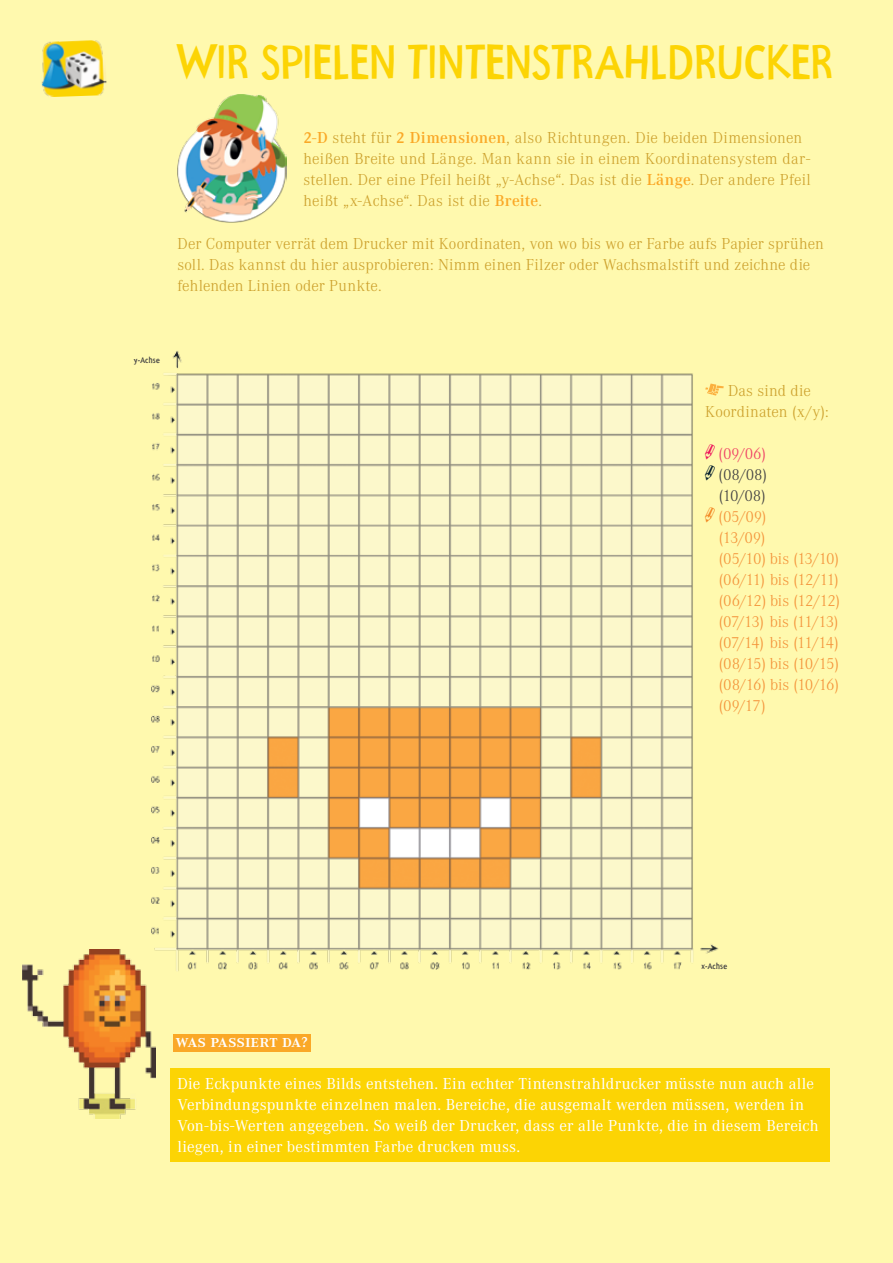
<style>
.page{position:relative;width:893px;height:1263px;background:#fff9ae}
.page>*{position:absolute;margin:0;border:0;box-sizing:border-box;transform-origin:0 0}
.t1{font:48px "Frutimex Condensed";letter-spacing:-.01em;color:#fcd404}
.t2{font:600 18px "Corporate ASC";color:#fff}
.t3{font:300 16.5px/21px "Corporate A";letter-spacing:.01em;color:#cda12d}
.t4{font:16.5px/21px "Corporate A";letter-spacing:.01em;color:#fff}
.t5{font:300 16.5px "Corporate A";letter-spacing:-.03em;color:#f4943b}
.t6{font:300 16.5px "Corporate A";letter-spacing:-.05em;color:#f4943b}
.t7{font:300 16.5px "Corporate A";letter-spacing:-.005em;color:#414042}
.t8{font:300 16.5px "Corporate A";color:#ef3f65}
.t9{font:8.25px "Frutimex Condensed";color:#414042}
.s1{font-weight:600;color:#faa827}
.s2{font-family:"Frutimex Condensed";font-weight:400;font-size:21px;color:#ed145b}
.s3{font-family:"Frutimex Condensed";font-weight:400;font-size:21px;color:#041e2d}
.s4{font-family:"Frutimex Condensed";font-weight:400;font-size:21px;color:#f38a27}
.s5{font-size:15px}
</style>
<div class="page">
<img style="left:41px;top:40px;width:66px;height:57px">
<div style="left:170px;top:1068px;width:659px;height:94px;background:#fcd404"></div>
<div style="left:173px;top:1034px;width:137px;height:18px;background:#faa827"></div>
<img style="left:22px;top:949px;width:134px;height:169px">
<img style="left:178px;top:94px;width:108px;height:128px">
<img style="left:139px;top:351px;width:580px;height:633px">
<svg style="left:705px;top:384px;width:19px;height:12px"></svg>
<h1 class="t1" style="left:178px;top:32px;width:658px">WIR SPIELEN TINTENSTRAHLDRUCKER</h1>
<p class="t3" style="left:303px;top:128px;width:509px"><span class="s1">2-D</span> steht für <span class="s1">2 Dimensionen</span>, also Richtungen. Die beiden Dimensionen heißen Breite und Länge. Man kann sie in einem Koordinatensystem dar&shy;stellen. Der eine Pfeil heißt „y-Achse“. Das ist die <span class="s1">Länge</span>. Der andere Pfeil heißt „x-Achse“. Das ist die <span class="s1">Breite</span>.</p>
<p class="t3" style="left:178px;top:233px;width:648px">Der Computer verrät dem Drucker mit Koordinaten, von wo bis wo er Farbe aufs Papier sprühen soll. Das kannst du hier ausprobieren: Nimm einen Filzer oder Wachsmalstift und zeichne die fehlenden Linien oder Punkte.</p>
<p class="t9" style="left:134px;top:355px;width:27px">Y-ACHSE</p>
<p class="t3" style="left:705px;top:380px;width:125px;text-align:center">Das sind die<br>Koordinaten (x/y):</p>
<p class="t8" style="left:705px;top:444px;width:63px"><span class="s2">$</span> (09/06)</p>
<p class="t7" style="left:705px;top:465px;width:64px"><span class="s3">$</span> (08/08)</p>
<p class="t7" style="left:719px;top:486px;width:48px">(10/08)</p>
<p class="t5" style="left:705px;top:507px;width:63px"><span class="s4">$</span> (05/09)</p>
<p class="t5" style="left:719px;top:528px;width:48px">(13/09)</p>
<p class="t5" style="left:719px;top:549px;width:122px">(05/10) bis (13/10)</p>
<p class="t5" style="left:719px;top:570px;width:121px">(06/11) bis (12/11)</p>
<p class="t5" style="left:719px;top:591px;width:123px">(06/12) bis (12/12)</p>
<p class="t6" style="left:719px;top:612px;width:121px">(07/13) bis (11/13)</p>
<p class="t6" style="left:719px;top:633px;width:121px">(07/14) bis (11/14)</p>
<p class="t5" style="left:719px;top:654px;width:122px">(08/15) bis (10/15)</p>
<p class="t5" style="left:719px;top:675px;width:122px">(08/16) bis (10/16)</p>
<p class="t5" style="left:719px;top:696px;width:48px">(09/17)</p>
<p class="t2" style="left:175px;top:1031px;width:134px">was passiert da<span class="s5">?</span></p>
<p class="t9" style="left:701px;top:961px;width:27px">X-ACHSE</p>
<p class="t4" style="left:178px;top:1074px;width:643px">Die Eckpunkte eines Bilds entstehen. Ein echter Tintenstrahldrucker müsste nun auch alle Verbindungspunkte einzelnen malen. Bereiche, die ausgemalt werden müssen, werden in Von-bis-Werten angegeben. So weiß der Drucker, dass er alle Punkte, die in diesem Bereich liegen, in einer bestimmten Farbe drucken muss.</p>
</div>
